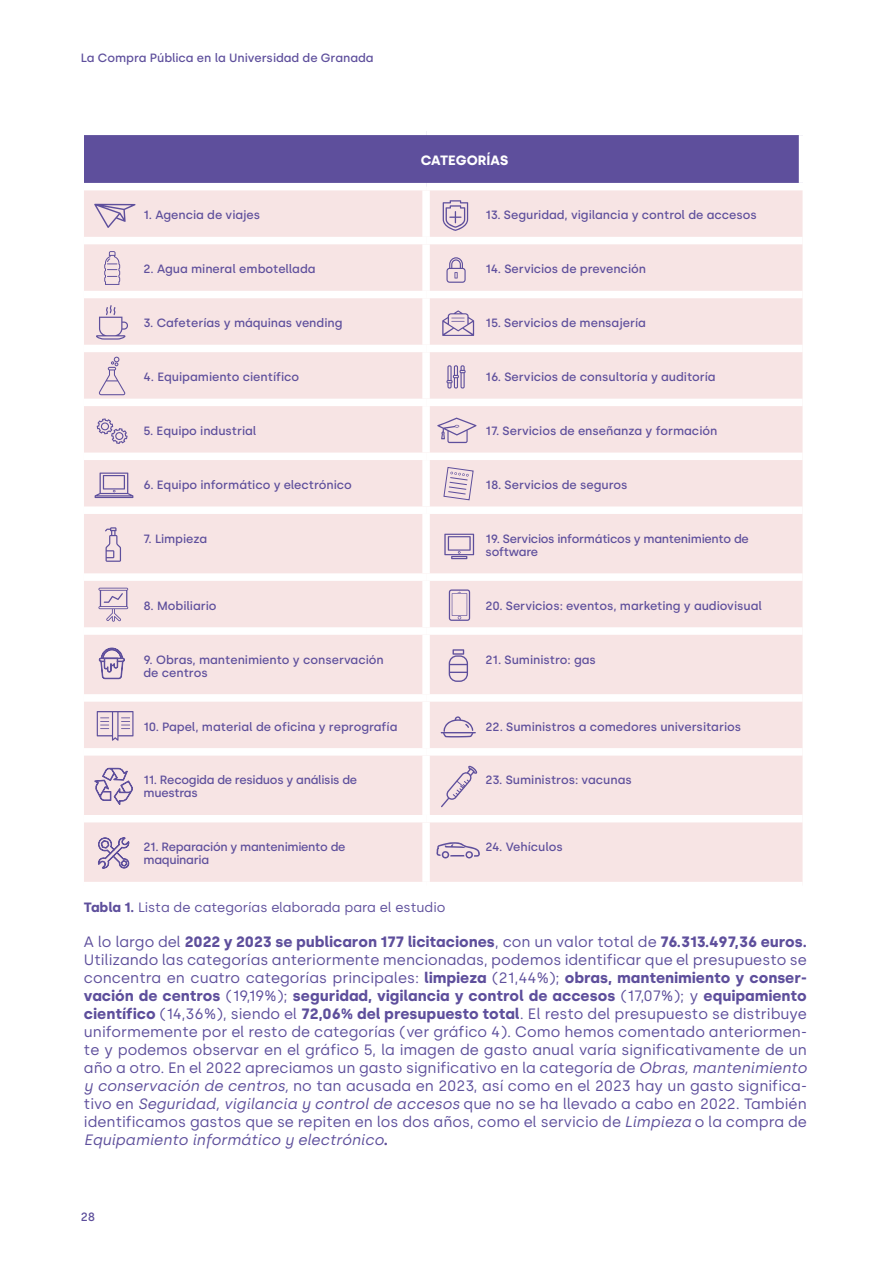
<style>
.page{position:relative;width:893px;height:1263px;background:#fff}
.page>*{position:absolute;margin:0;border:0;box-sizing:border-box;transform-origin:0 0}
.t1{font:15px/18px "Silka";color:#5e4f9c;text-align:justify}
.t2{font:13.5px "Silka";color:#5e4f9c}
.t3{font:700 13.5px "Silka";color:#fff}
.t4{font:500 12px/12.9px "Silka";color:#5e4f9c}
.t5{font:500 12px/12.9px "Silka";letter-spacing:-.02em;color:#5e4f9c}
.s1{font-weight:700}
.s2{font-style:italic}
</style>
<div class="page">
<div style="left:84px;top:131px;width:718px;height:56px;background:#5e4f9c"></div>
<div style="left:84px;top:190px;width:718px;height:692px;background:#f7e4e4"></div>
<div style="left:84px;top:128px;width:342px;height:7px;background:#fff"></div>
<div style="left:426px;top:128px;width:380px;height:7px;background:#fff"></div>
<div style="left:84px;top:237px;width:342px;height:7px;background:#fff"></div>
<div style="left:426px;top:237px;width:376px;height:7px;background:#fff"></div>
<div style="left:84px;top:291px;width:342px;height:7px;background:#fff"></div>
<div style="left:426px;top:291px;width:376px;height:7px;background:#fff"></div>
<div style="left:84px;top:345px;width:342px;height:7px;background:#fff"></div>
<div style="left:426px;top:345px;width:376px;height:7px;background:#fff"></div>
<div style="left:84px;top:399px;width:342px;height:7px;background:#fff"></div>
<div style="left:426px;top:399px;width:376px;height:7px;background:#fff"></div>
<div style="left:84px;top:453px;width:342px;height:7px;background:#fff"></div>
<div style="left:426px;top:453px;width:376px;height:7px;background:#fff"></div>
<div style="left:84px;top:506px;width:342px;height:8px;background:#fff"></div>
<div style="left:426px;top:506px;width:376px;height:8px;background:#fff"></div>
<div style="left:84px;top:573px;width:342px;height:8px;background:#fff"></div>
<div style="left:426px;top:573px;width:376px;height:8px;background:#fff"></div>
<div style="left:84px;top:627px;width:342px;height:8px;background:#fff"></div>
<div style="left:426px;top:627px;width:376px;height:8px;background:#fff"></div>
<div style="left:84px;top:694px;width:342px;height:8px;background:#fff"></div>
<div style="left:426px;top:694px;width:376px;height:8px;background:#fff"></div>
<div style="left:84px;top:748px;width:342px;height:8px;background:#fff"></div>
<div style="left:426px;top:748px;width:376px;height:8px;background:#fff"></div>
<div style="left:84px;top:815px;width:342px;height:7px;background:#fff"></div>
<div style="left:426px;top:815px;width:376px;height:7px;background:#fff"></div>
<div style="left:84px;top:183px;width:342px;height:7px;background:#fff"></div>
<div style="left:426px;top:183px;width:380px;height:7px;background:#fff"></div>
<div style="left:799px;top:135px;width:7px;height:48px;background:#fff"></div>
<div style="left:422px;top:190px;width:8px;height:47px;background:#fff"></div>
<div style="left:422px;top:244px;width:8px;height:47px;background:#fff"></div>
<div style="left:422px;top:298px;width:8px;height:47px;background:#fff"></div>
<div style="left:422px;top:352px;width:8px;height:47px;background:#fff"></div>
<div style="left:422px;top:406px;width:8px;height:47px;background:#fff"></div>
<div style="left:422px;top:460px;width:8px;height:46px;background:#fff"></div>
<div style="left:422px;top:514px;width:8px;height:59px;background:#fff"></div>
<div style="left:422px;top:581px;width:8px;height:46px;background:#fff"></div>
<div style="left:422px;top:635px;width:8px;height:59px;background:#fff"></div>
<div style="left:422px;top:702px;width:8px;height:46px;background:#fff"></div>
<div style="left:422px;top:756px;width:8px;height:59px;background:#fff"></div>
<div style="left:422px;top:822px;width:8px;height:60px;background:#fff"></div>
<svg style="left:94px;top:204px;width:42px;height:24px"></svg>
<svg style="left:443px;top:200px;width:25px;height:31px"></svg>
<svg style="left:104px;top:251px;width:16px;height:34px"></svg>
<svg style="left:446px;top:257px;width:20px;height:26px"></svg>
<svg style="left:96px;top:305px;width:32px;height:35px"></svg>
<svg style="left:442px;top:310px;width:32px;height:26px"></svg>
<svg style="left:99px;top:357px;width:26px;height:38px"></svg>
<svg style="left:446px;top:365px;width:20px;height:23px"></svg>
<svg style="left:97px;top:418px;width:31px;height:26px"></svg>
<svg style="left:437px;top:418px;width:39px;height:25px"></svg>
<svg style="left:95px;top:472px;width:38px;height:26px"></svg>
<svg style="left:443px;top:466px;width:31px;height:35px"></svg>
<svg style="left:105px;top:527px;width:16px;height:35px"></svg>
<hr style="left:451px;top:556px;width:16px;height:3px;background:#5e4f9c">
<svg style="left:444px;top:534px;width:30px;height:24px"></svg>
<svg style="left:98px;top:588px;width:30px;height:34px"></svg>
<svg style="left:449px;top:589px;width:21px;height:32px"></svg>
<svg style="left:99px;top:647px;width:26px;height:47px"></svg>
<svg style="left:449px;top:649px;width:19px;height:33px"></svg>
<svg style="left:97px;top:711px;width:36px;height:30px"></svg>
<hr style="left:441px;top:732px;width:35px;height:1px;background:#5e4f9c">
<svg style="left:443px;top:716px;width:30px;height:21px"></svg>
<svg style="left:94px;top:768px;width:39px;height:38px"></svg>
<svg style="left:441px;top:765px;width:37px;height:42px"></svg>
<svg style="left:456px;top:780px;width:9px;height:8px"></svg>
<svg style="left:98px;top:837px;width:31px;height:34px"></svg>
<svg style="left:436px;top:842px;width:44px;height:16px"></svg>
<p class="t4" style="left:81px;top:52px;width:294px">La Compra Pública en la Universidad de Granada</p>
<p class="t3" style="left:421px;top:153px;width:89px">CATEGORÍAS</p>
<p class="t4" style="left:144px;top:209px;width:118px">1. Agencia de viajes</p>
<p class="t4" style="left:486px;top:209px;width:273px">13. Seguridad, vigilancia y control de accesos</p>
<p class="t4" style="left:144px;top:263px;width:174px">2. Agua mineral embotellada</p>
<p class="t4" style="left:486px;top:263px;width:162px">14. Servicios de prevención</p>
<p class="t4" style="left:144px;top:316px;width:200px">3. Cafeterías y máquinas vending</p>
<p class="t4" style="left:486px;top:316px;width:162px">15. Servicios de mensajería</p>
<p class="t4" style="left:144px;top:370px;width:157px">4. Equipamiento científico</p>
<p class="t4" style="left:486px;top:370px;width:232px">16. Servicios de consultoría y auditoría</p>
<p class="t4" style="left:144px;top:424px;width:115px">5. Equipo industrial</p>
<p class="t4" style="left:486px;top:424px;width:233px">17. Servicios de enseñanza y formación</p>
<p class="t4" style="left:144px;top:478px;width:210px">6. Equipo informático y electrónico</p>
<p class="t4" style="left:486px;top:478px;width:143px">18. Servicios de seguros</p>
<p class="t4" style="left:144px;top:532px;width:65px">7. Limpieza</p>
<p class="t5" style="left:486px;top:532px;width:265px">19. Servicios informáticos y mantenimiento de software</p>
<p class="t4" style="left:144px;top:599px;width:74px">8. Mobiliario</p>
<p class="t4" style="left:486px;top:599px;width:278px">20. Servicios: eventos, marketing y audiovisual</p>
<p class="t4" style="left:144px;top:653px;width:242px">9. Obras, mantenimiento y conservación de centros</p>
<p class="t4" style="left:486px;top:653px;width:112px">21. Suministro: gas</p>
<p class="t4" style="left:144px;top:720px;width:255px">10. Papel, material de oficina y reprografía</p>
<p class="t4" style="left:486px;top:720px;width:257px">22. Suministros a comedores universitarios</p>
<p class="t5" style="left:144px;top:774px;width:215px">11. Recogida de residuos y análisis de muestras</p>
<p class="t4" style="left:486px;top:774px;width:148px">23. Suministros: vacunas</p>
<p class="t5" style="left:144px;top:841px;width:203px">21. Reparación y mantenimiento de maquinaria</p>
<p class="t4" style="left:486px;top:841px;width:79px">24. Vehículos</p>
<p class="t2" style="left:84px;top:899px;width:363px"><span class="s1">Tabla 1.</span> Lista de categorías elaborada para el estudio</p>
<p class="t1" style="left:84px;top:933px;width:724px">A lo largo del <span class="s1">2022 y 2023 se publicaron 177 licitaciones</span>, con un valor total de <span class="s1">76.313.497,36 euros.<br></span>Utilizando las categorías anteriormente mencionadas, podemos identificar que el presupuesto se concentra en cuatro categorías principales: <span class="s1">limpieza</span> (21,44%); <span class="s1">obras, mantenimiento y conser&shy;vación de centros</span> (19,19%); <span class="s1">seguridad, vigilancia y control de accesos</span> (17,07%); y <span class="s1">equipamiento científico</span> (14,36%), siendo el <span class="s1">72,06% del presupuesto total</span>. El resto del presupuesto se distribuye uniformemente por el resto de categorías (ver gráfico 4). Como hemos comentado anteriormen&shy;te y podemos observar en el gráfico 5, la imagen de gasto anual varía significativamente de un año a otro. En el 2022 apreciamos un gasto significativo en la categoría de <span class="s2">Obras, mantenimiento y conservación de centros,</span> no tan acusada en 2023, así como en el 2023 hay un gasto significa&shy;tivo en <span class="s2">Seguridad, vigilancia y control de accesos</span> que no se ha llevado a cabo en 2022. También identificamos gastos que se repiten en los dos años, como el servicio de <span class="s2">Limpieza</span> o la compra de <span class="s2">Equipamiento informático y electrónico</span><span class="s1">.</span></p>
<p class="t4" style="left:81px;top:1210px;width:16px">28</p>
</div>
